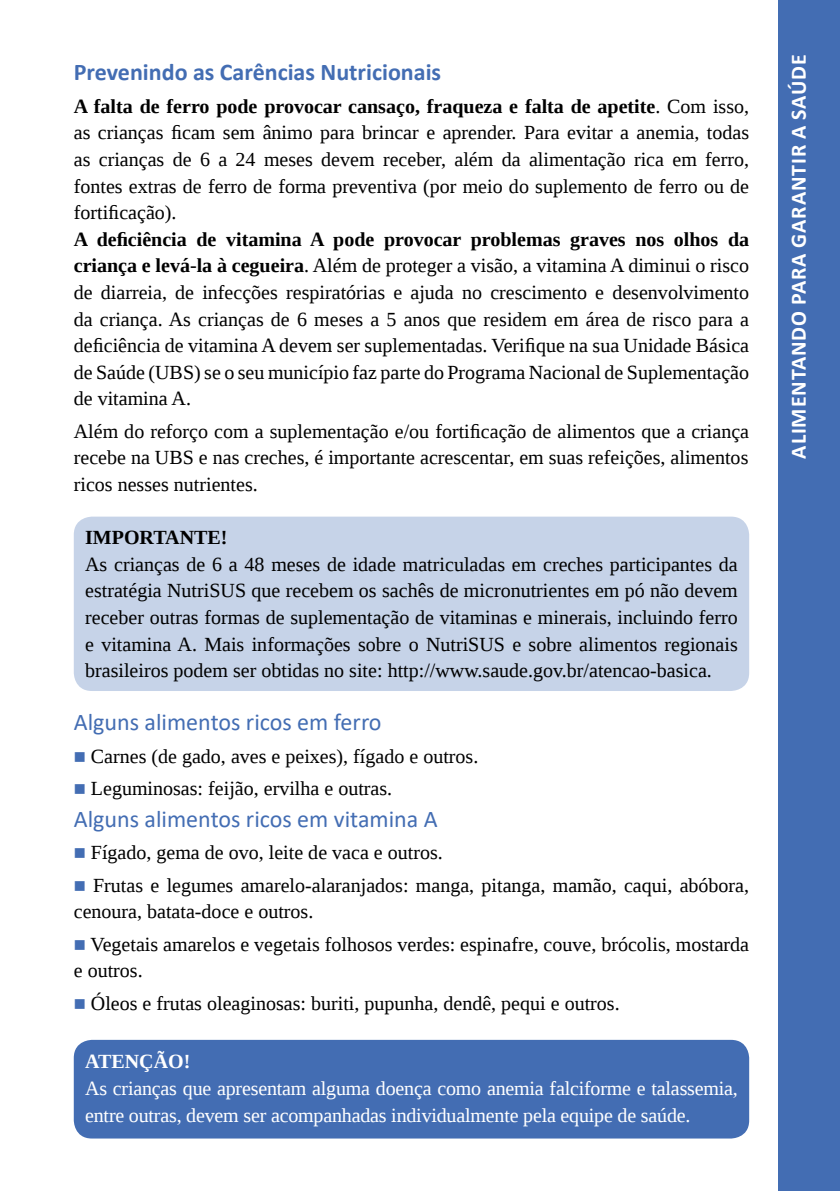
<style>
.page{position:relative;width:840px;height:1191px;background:#fff}
.page>*{position:absolute;margin:0;border:0;box-sizing:border-box;transform-origin:0 0}
.t1{font:24px "Calibri";color:#436db3}
.t2{font:700 24px "Calibri";color:#436db3}
.t3{font:700 22px "Calibri";letter-spacing:.04em;color:#fff}
.t4{font:20px/26.6px "Liberation Serif";color:#000;text-align:justify}
.t5{font:20px/26.6px "Liberation Serif";letter-spacing:-.01em;color:#fff}
.t6{font:700 20px "Liberation Serif";color:#000}
.t7{font:700 20px "Liberation Serif";color:#fff}
.s1{font-weight:700}
.s2{color:#436db3}
</style>
<div class="page">
<div style="left:777px;top:0;width:62px;height:1191px;background:#436db3"></div>
<div style="left:74px;top:1039px;width:674px;height:99px;background:#436db3;border-radius:18px"></div>
<div style="left:74px;top:516px;width:674px;height:175px;background:#c6d3e8;border-radius:18px"></div>
<p class="t2" style="left:74px;top:55px;width:369px">Prevenindo as Carências Nutricionais</p>
<p class="t4" style="left:74px;top:93px;width:676px"><span class="s1">A falta de ferro pode provocar cansaço, fraqueza e falta de apetite</span>. Com isso, as crianças ficam sem ânimo para brincar e aprender. Para evitar a anemia, todas as crianças de 6 a 24 meses devem receber, além da alimentação rica em ferro, fontes extras de ferro de forma preventiva (por meio do suplemento de ferro ou de fortificação).</p>
<p class="t4" style="left:74px;top:226px;width:676px"><span class="s1">A deficiência de vitamina A pode provocar problemas graves nos olhos da criança e levá-la à cegueira</span>. Além de proteger a visão, a vitamina A diminui o risco de diarreia, de infecções respiratórias e ajuda no crescimento e desenvolvimento da criança. As crianças de 6 meses a 5 anos que residem em área de risco para a deficiência de vitamina A devem ser suplementadas. Verifique na sua Unidade Básica de Saúde (UBS) se o seu município faz parte do Programa Nacional de Suplementação de vitamina A.</p>
<p class="t4" style="left:74px;top:417px;width:676px">Além do reforço com a suplementação e/ou fortificação de alimentos que a criança recebe na UBS e nas creches, é importante acrescentar, em suas refeições, alimentos ricos nesses nutrientes.</p>
<p class="t6" style="left:85px;top:524px;width:144px">IMPORTANTE!</p>
<p class="t4" style="left:85px;top:550px;width:654px">As crianças de 6 a 48 meses de idade matriculadas em creches participantes da estratégia NutriSUS que recebem os sachês de micronutrientes em pó não devem receber outras formas de suplementação de vitaminas e minerais, incluindo ferro e vitamina A. Mais informações sobre o NutriSUS e sobre alimentos regionais brasileiros podem ser obtidas no site: http://www.saude.gov.br/atencao-basica.</p>
<p class="t1" style="left:74px;top:705px;width:309px">Alguns alimentos ricos em ferro</p>
<p class="t4" style="left:74px;top:742px;width:406px"><span class="s2">■</span> Carnes (de gado, aves e peixes), fígado e outros.</p>
<p class="t4" style="left:74px;top:775px;width:320px"><span class="s2">■</span> Leguminosas: feijão, ervilha e outras.</p>
<p class="t1" style="left:74px;top:802px;width:365px">Alguns alimentos ricos em vitamina A</p>
<p class="t4" style="left:74px;top:839px;width:370px"><span class="s2">■</span> Fígado, gema de ovo, leite de vaca e outros.</p>
<p class="t4" style="left:74px;top:871px;width:676px"><span class="s2">■</span> Frutas e legumes amarelo-alaranjados: manga, pitanga, mamão, caqui, abóbora, cenoura, batata-doce e outros.</p>
<p class="t4" style="left:74px;top:930px;width:676px"><span class="s2">■</span> Vegetais amarelos e vegetais folhosos verdes: espinafre, couve, brócolis, mostarda e outros.</p>
<p class="t4" style="left:74px;top:989px;width:547px"><span class="s2">■</span> Óleos e frutas oleaginosas: buriti, pupunha, dendê, pequi e outros.</p>
<p class="t7" style="left:85px;top:1048px;width:107px">ATENÇÃO!</p>
<p class="t5" style="left:85px;top:1075px;width:654px">As crianças que apresentam alguma doença como anemia falciforme e talassemia, entre outras, devem ser acompanhadas individualmente pela equipe de saúde.</p>
<p class="t3" style="left:782px;top:458px;width:406px;rotate:-90deg">ALIMENTANDO PARA GARANTIR A SAÚDE</p>
</div>
